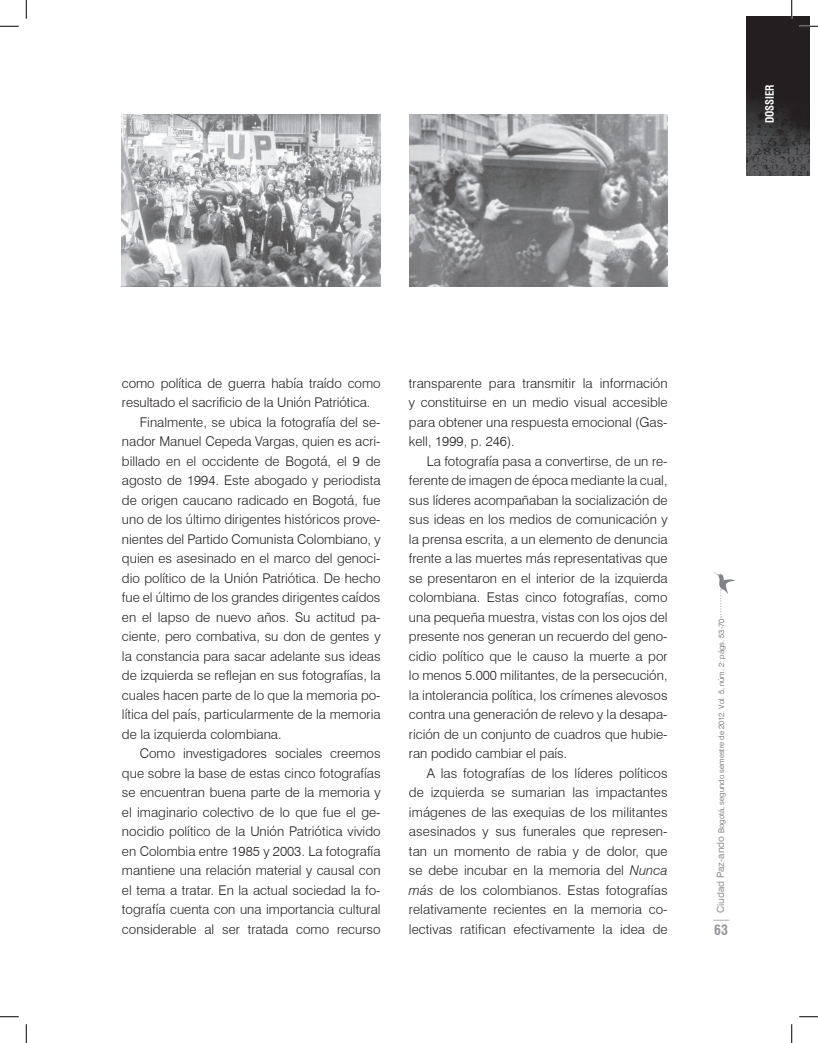
<style>
.page{position:relative;width:818px;height:1043px;background:#fff}
.page>*{position:absolute;margin:0;border:0;box-sizing:border-box;transform-origin:0 0}
.t1{font:700 condensed 13.75px "Swiss 721 BT";color:#939598}
.t2{font:300 13.38px/19.5px "Swiss 721 BT";color:#231f20;text-align:justify}
.t3{font:700 condensed 11.25px "Swiss 721 BT";letter-spacing:-.01em;color:#fff;scale:.96 1}
.t4{font:300 7.75px "Swiss 721 BT";color:#57585a}
.s1{font-style:italic}
.s2{font-weight:400;font-size:10px;color:#939598}
</style>
<div class="page">
<img style="left:746px;top:16px;width:63px;height:159px">
<svg style="left:713px;top:572px;width:22px;height:45px"></svg>
<svg style="left:713px;top:919px;width:16px;height:1px"></svg>
<img style="left:122px;top:115px;width:258px;height:172px">
<img style="left:409px;top:115px;width:258px;height:172px">
<svg style="left:0;top:25px;width:19px;height:2px"></svg>
<svg style="left:799px;top:25px;width:19px;height:2px"></svg>
<svg style="left:0;top:1016px;width:19px;height:1px"></svg>
<svg style="left:799px;top:1016px;width:19px;height:1px"></svg>
<svg style="left:25px;top:0;width:2px;height:19px"></svg>
<svg style="left:25px;top:1024px;width:2px;height:18px"></svg>
<svg style="left:790px;top:0;width:2px;height:19px"></svg>
<svg style="left:791px;top:1024px;width:1px;height:18px"></svg>
<p class="t3" style="left:762px;top:123px;width:41px;rotate:-90deg">Dossier</p>
<p class="t2" style="left:122px;top:373px;width:260px">como política de guerra había traído como</p>
<p class="t2" style="left:122px;top:393px;width:250px">resultado el sacrificio de la Unión Patriótica.</p>
<p class="t2" style="left:140px;top:412px;width:242px">Finalmente, se ubica la fotografía del se-</p>
<p class="t2" style="left:122px;top:432px;width:260px">nador Manuel Cepeda Vargas, quien es acri-</p>
<p class="t2" style="left:122px;top:451px;width:260px">billado en el occidente de Bogotá, el 9 de</p>
<p class="t2" style="left:122px;top:470px;width:260px">agosto de 1994. Este abogado y periodista</p>
<p class="t2" style="left:122px;top:490px;width:260px">de origen caucano radicado en Bogotá, fue</p>
<p class="t2" style="left:122px;top:509px;width:260px">uno de los último dirigentes históricos prove-</p>
<p class="t2" style="left:122px;top:529px;width:260px">nientes del Partido Comunista Colombiano, y</p>
<p class="t2" style="left:122px;top:548px;width:260px">quien es asesinado en el marco del genoci-</p>
<p class="t2" style="left:122px;top:568px;width:260px">dio político de la Unión Patriótica. De hecho</p>
<p class="t2" style="left:122px;top:587px;width:260px">fue el último de los grandes dirigentes caídos</p>
<p class="t2" style="left:122px;top:607px;width:260px">en el lapso de nuevo años. Su actitud pa-</p>
<p class="t2" style="left:122px;top:626px;width:260px">ciente, pero combativa, su don de gentes y</p>
<p class="t2" style="left:122px;top:646px;width:260px">la constancia para sacar adelante sus ideas</p>
<p class="t2" style="left:122px;top:665px;width:260px">de izquierda se reflejan en sus fotografías, la</p>
<p class="t2" style="left:122px;top:685px;width:260px">cuales hacen parte de lo que la memoria po-</p>
<p class="t2" style="left:122px;top:704px;width:260px">lítica del país, particularmente de la memoria</p>
<p class="t2" style="left:122px;top:724px;width:161px">de la izquierda colombiana.</p>
<p class="t2" style="left:140px;top:743px;width:242px">Como investigadores sociales creemos</p>
<p class="t2" style="left:122px;top:763px;width:260px">que sobre la base de estas cinco fotografías</p>
<p class="t2" style="left:122px;top:782px;width:260px">se encuentran buena parte de la memoria y</p>
<p class="t2" style="left:122px;top:802px;width:260px">el imaginario colectivo de lo que fue el ge-</p>
<p class="t2" style="left:122px;top:821px;width:260px">nocidio político de la Unión Patriótica vivido</p>
<p class="t2" style="left:122px;top:841px;width:260px">en Colombia entre 1985 y 2003. La fotografía</p>
<p class="t2" style="left:122px;top:860px;width:260px">mantiene una relación material y causal con</p>
<p class="t2" style="left:122px;top:880px;width:260px">el tema a tratar. En la actual sociedad la fo-</p>
<p class="t2" style="left:122px;top:899px;width:260px">tografía cuenta con una importancia cultural</p>
<p class="t2" style="left:122px;top:919px;width:260px">considerable al ser tratada como recurso</p>
<p class="t2" style="left:409px;top:373px;width:260px">transparente para transmitir la información y constituirse en un medio visual accesible para obtener una respuesta emocional (Gas&shy;kell, 1999, p. 246).</p>
<p class="t2" style="left:409px;top:451px;width:260px;text-indent:18px">La fotografía pasa a convertirse, de un re&shy;ferente de imagen de época mediante la cual, sus líderes acompañaban la socialización de sus ideas en los medios de comunicación y la prensa escrita, a un elemento de denuncia frente a las muertes más representativas que se presentaron en el interior de la izquierda colombiana. Estas cinco fotografías, como una pequeña muestra, vistas con los ojos del presente nos generan un recuerdo del geno&shy;cidio político que le causo la muerte a por lo menos 5.000 militantes, de la persecución, la intolerancia política, los crímenes alevosos contra una generación de relevo y la desapa&shy;rición de un conjunto de cuadros que hubie&shy;ran podido cambiar el país.</p>
<p class="t2" style="left:409px;top:763px;width:260px;text-indent:18px">A las fotografías de los líderes políticos de izquierda se sumarian las impactantes imágenes de las exequias de los militantes asesinados y sus funerales que represen&shy;tan un momento de rabia y de dolor, que se debe incubar en la memoria del <span class="s1">Nunca más</span> de los colombianos. Estas fotografías relativamente recientes en la memoria co&shy;lectivas ratifican efectivamente la idea de</p>
<p class="t4" style="left:716px;top:913px;width:296px;rotate:-90deg"><span class="s2">Ciudad Paz-ando</span> Bogotá, segundo semestre de 2012. Vol. 5, núm. 2: págs. 53-70</p>
<p class="t1" style="left:714px;top:921px;width:15px">63</p>
</div>
